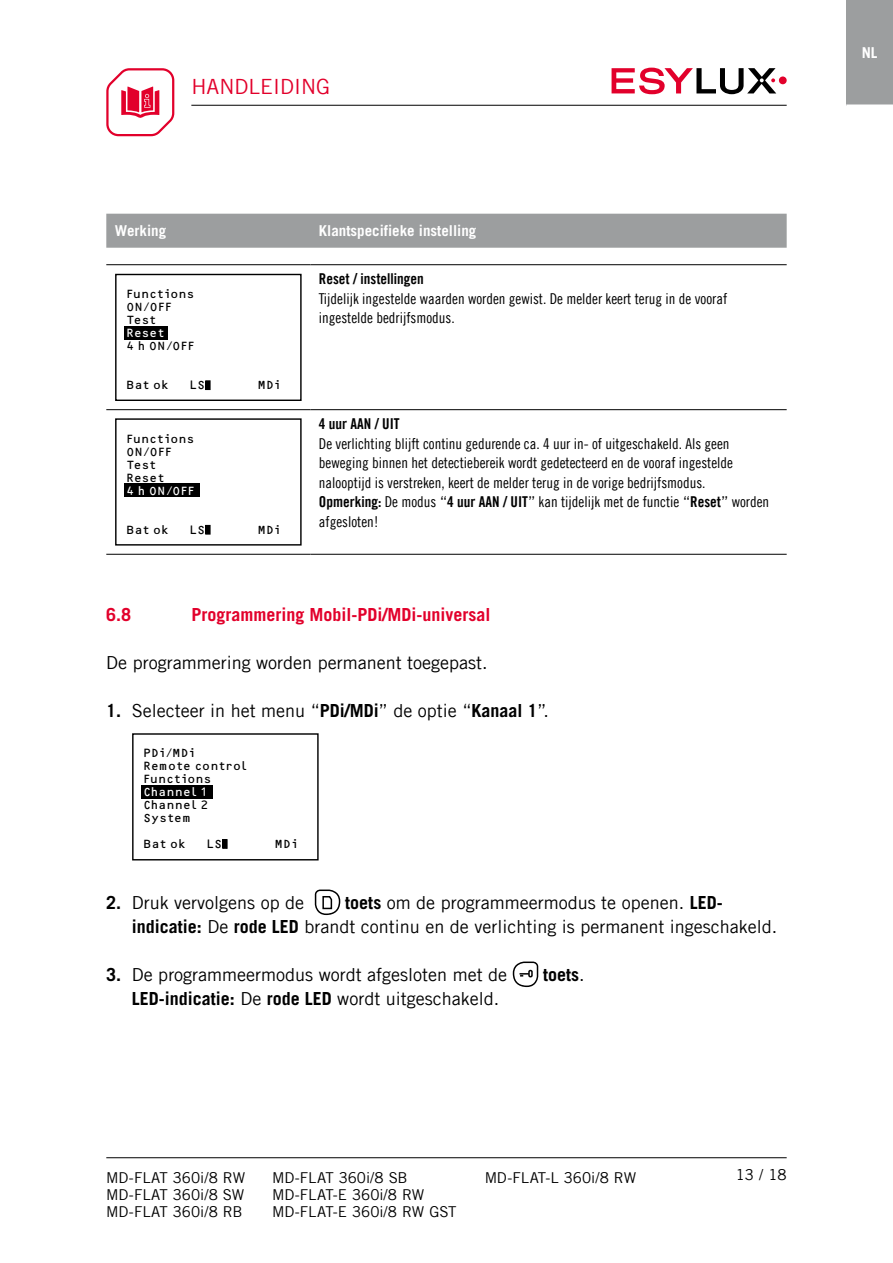
<style>
.page{position:relative;width:893px;height:1263px;background:#fff}
.page>*{position:absolute;margin:0;border:0;box-sizing:border-box;transform-origin:0 0}
.t1{font:21px "Trade Gothic LT Com";color:#e2002b}
.t2{font:18px/24px "Trade Gothic LT Com";color:#000}
.t3{font:700 18px "Trade Gothic LT Com";color:#000}
.t4{font:700 18px "Trade Gothic LT Com";color:#e2002b}
.t5{font:15px/19.5px "Trade Gothic LT Com Cn 18";color:#000}
.t6{font:15px "Trade Gothic LT Com";letter-spacing:-.005em;color:#000}
.t7{font:700 15px "Trade Gothic LT Com";color:#fff}
.t8{font:15px "Trade Gothic LT Com Bd Cn 20";color:#000}
.t9{font:12.15px "OCR B Bar Code Pro";color:#000}
.t10{font:12.15px "OCR B Bar Code Pro";color:#fff}
.s1{font-family:"Trade Gothic LT Com Bd Cn 20"}
.s2{font-family:"Trade Gothic LT Com"}
.s3{font-weight:700}
.s4{font-weight:400}
</style>
<div class="page">
<div style="left:779px;top:76px;width:8px;height:8px;background:#e2002b;border-radius:50%"></div>
<svg style="left:612px;top:68px;width:164px;height:26px"></svg>
<svg style="left:106px;top:68px;width:69px;height:69px"></svg>
<hr style="left:106px;top:1157px;width:681px;height:1px;background:#000">
<div style="left:846px;top:0;width:47px;height:105px;background:#9c9e9f"></div>
<hr style="left:846px;top:104px;width:47px;height:2px;background:#fff">
<hr style="left:191px;top:105px;width:596px;height:1px;background:#000">
<div style="left:106px;top:214px;width:681px;height:34px;background:#9c9e9f"></div>
<hr style="left:106px;top:409px;width:204px;height:1px;background:#000">
<hr style="left:310px;top:409px;width:477px;height:1px;background:#000">
<hr style="left:106px;top:554px;width:204px;height:1px;background:#000">
<hr style="left:310px;top:554px;width:477px;height:1px;background:#000">
<hr style="left:106px;top:264px;width:204px;height:1px;background:#000">
<hr style="left:310px;top:264px;width:477px;height:1px;background:#000">
<div style="left:115px;top:274px;width:187px;height:127px;border:1px solid #000"></div>
<div style="left:125px;top:326px;width:43px;height:14px;background:#000"></div>
<div style="left:205px;top:380px;width:6px;height:10px;border:1px solid #000"></div>
<div style="left:115px;top:418px;width:187px;height:128px;border:1px solid #000"></div>
<div style="left:124px;top:484px;width:76px;height:13px;background:#000"></div>
<div style="left:132px;top:733px;width:187px;height:127px;border:1px solid #000"></div>
<div style="left:222px;top:839px;width:6px;height:10px;border:1px solid #000"></div>
<div style="left:141px;top:785px;width:71px;height:13px;background:#000"></div>
<svg style="left:315px;top:889px;width:25px;height:26px"></svg>
<svg style="left:513px;top:961px;width:25px;height:26px"></svg>
<svg style="left:205px;top:381px;width:5px;height:8px"></svg>
<svg style="left:205px;top:525px;width:5px;height:9px"></svg>
<svg style="left:222px;top:839px;width:5px;height:9px"></svg>
<svg style="left:127px;top:483px;width:67px;height:1px"></svg>
<svg style="left:144px;top:798px;width:63px;height:1px"></svg>
<h1 class="t1" style="left:191px;top:73px;width:140px">HANDLEIDING</h1>
<p class="t7" style="left:115px;top:222px;width:53px">Werking</p>
<p class="t7" style="left:319px;top:222px;width:159px">Klantspecifieke instelling</p>
<p class="t9" style="left:134px;top:289px;width:63px">◆■ ▼ □■▲</p>
<p class="t9" style="left:134px;top:434px;width:63px">◆■ ▼ □■▲</p>
<p class="t8" style="left:319px;top:270px;width:106px">Reset / instellingen</p>
<p class="t5" style="left:319px;top:289px;width:410px">Tijdelijk ingestelde waarden worden gewist. De melder keert terug in de vooraf ingestelde bedrijfsmodus.</p>
<p class="t8" style="left:319px;top:415px;width:82px">4 uur AAN / UIT</p>
<p class="t5" style="left:319px;top:433px;width:452px">De verlichting blijft continu gedurende ca. 4 uur in- of uitgeschakeld. Als geen beweging binnen het detectiebereik wordt gedetecteerd en de vooraf ingestelde nalooptijd is verstreken, keert de melder terug in de vorige bedrijfsmodus.<br><span class="s1">Opmerking:</span> De modus <span class="s2">“</span><span class="s1">4 uur AAN / UIT</span><span class="s2">”</span> kan tijdelijk met de functie <span class="s2">“</span><span class="s1">Reset</span><span class="s2">”</span> worden afgesloten!</p>
<p class="t4" style="left:106px;top:603px;width:27px">6.8</p>
<p class="t4" style="left:191px;top:603px;width:301px">Programmering Mobil-PDi/MDi-universal</p>
<p class="t2" style="left:106px;top:650px;width:383px">De programmering worden permanent toegepast.</p>
<p class="t2" style="left:106px;top:698px;width:444px"><span class="s3">1.</span> Selecteer in het menu “<span class="s3">PDi/MDi</span>” de optie “<span class="s3">Kanaal 1</span>”.</p>
<p class="t9" style="left:203px;top:761px;width:46px">□■▼ □●</p>
<p class="t9" style="left:151px;top:774px;width:63px">◆■ ▼ □■▲</p>
<p class="t10" style="left:168px;top:787px;width:32px">■■ ●</p>
<p class="t9" style="left:168px;top:800px;width:32px">■■ ●</p>
<p class="t2" style="left:106px;top:890px;width:199px"><span class="s3">2.</span> Druk vervolgens op de</p>
<p class="t2" style="left:132px;top:890px;width:647px;text-indent:213px"><span class="s3">toets</span> om de programmeermodus te openen. <span class="s3">LED&shy;indicatie:</span> De <span class="s3">rode LED</span> brandt continu en de verlichting is permanent ingeschakeld.</p>
<p class="t2" style="left:106px;top:962px;width:402px"><span class="s3">3.</span> De programmeermodus wordt afgesloten met de</p>
<p class="t3" style="left:543px;top:963px;width:43px">toets<span class="s4">.</span></p>
<p class="t3" style="left:132px;top:987px;width:369px">LED-indicatie: <span class="s4">De</span> rode LED <span class="s4">wordt uitgeschakeld.</span></p>
<p class="t6" style="left:106px;top:1169px;width:140px">MD-FLAT 360i/8 RW</p>
<p class="t6" style="left:272px;top:1169px;width:137px">MD-FLAT 360i/8 SB</p>
<p class="t6" style="left:485px;top:1169px;width:153px">MD-FLAT-L 360i/8 RW</p>
<p class="t6" style="left:106px;top:1186px;width:140px">MD-FLAT 360i/8 SW</p>
<p class="t6" style="left:272px;top:1186px;width:154px">MD-FLAT-E 360i/8 RW</p>
<p class="t6" style="left:106px;top:1203px;width:138px">MD-FLAT 360i/8 RB</p>
<p class="t6" style="left:272px;top:1203px;width:186px">MD-FLAT-E 360i/8 RW GST</p>
<p class="t6" style="left:736px;top:1166px;width:52px">13 / 18</p>
<p class="t7" style="left:862px;top:43px;width:17px">NL</p>
</div>
